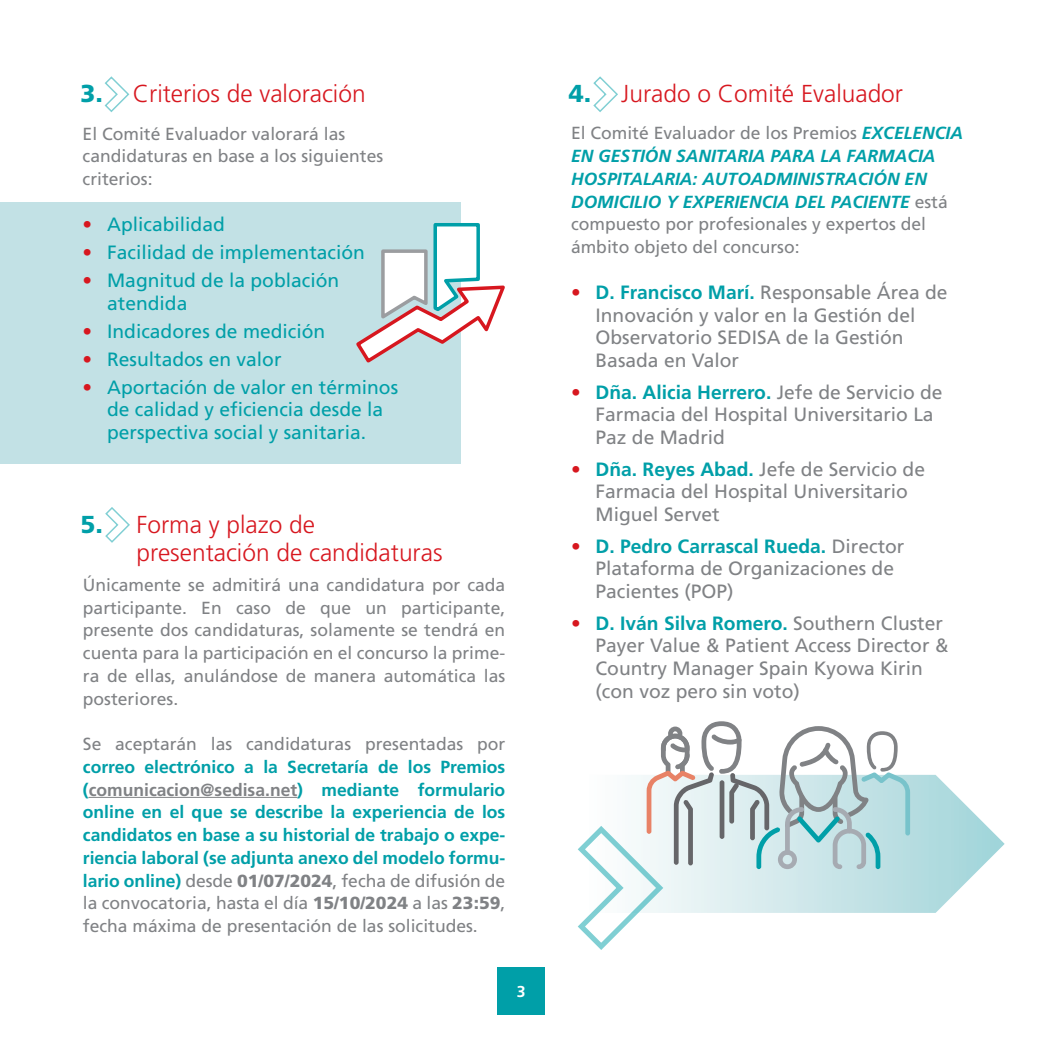
<style>
.page{position:relative;width:1042px;height:1042px;background:#fff}
.page>*{position:absolute;margin:0;border:0;box-sizing:border-box;transform-origin:0 0}
.t1{font:300 24.5px/28px "Frutiger";color:#d7171f}
.t2{font:19.25px/22.8px "Frutiger";color:#808285}
.t3{font:19.25px/22.8px "Frutiger";color:#009fa8}
.t4{font:700 17.5px/22.8px "Frutiger";color:#009fa8;text-align:justify}
.t5{font:17.5px/22.8px "Frutiger";color:#808285}
.t6{font:italic 700 17.5px/22.8px "Frutiger";color:#009fa8}
.t7{font:700 15.75px "Frutiger";color:#fff}
.s1{font-weight:900;color:#009fa8}
.s2{color:#d7171f}
.s3{color:#808285}
.s4{font-weight:400;color:#808285}
.s5{font-weight:900;color:#808285}
.s6{font-weight:400;font-style:normal;color:#808285}
.s7{font-weight:700;color:#009fa8}
</style>
<div class="page">
<svg style="left:910px;top:775px;width:94px;height:138px"></svg>
<div style="left:0;top:202px;width:461px;height:261px;background:#c2e1e5"></div>
<div style="left:497px;top:967px;width:48px;height:48px;background:#009fa8"></div>
<svg style="left:105px;top:76px;width:24px;height:36px"></svg>
<svg style="left:356px;top:223px;width:149px;height:140px"></svg>
<svg style="left:593px;top:76px;width:25px;height:36px"></svg>
<svg style="left:578px;top:721px;width:332px;height:229px"></svg>
<hr style="left:89px;top:797px;width:208px;height:1px;background:#808285">
<svg style="left:105px;top:507px;width:25px;height:36px"></svg>
<p class="t1" style="left:80px;top:80px;width:287px"><span class="s1">3.</span> Criterios de valoración</p>
<p class="t5" style="left:83px;top:122px;width:302px">El Comité Evaluador valorará las candidaturas en base a los siguientes criterios:</p>
<p class="t3" style="left:83px;top:212px;width:144px"><span class="s2">•</span> Aplicabilidad</p>
<p class="t3" style="left:83px;top:240px;width:284px"><span class="s2">•</span> Facilidad de implementación</p>
<p class="t3" style="left:107px;top:268px;width:234px;text-indent:-25px"><span class="s2">•</span> Magnitud de la población atendida</p>
<p class="t3" style="left:83px;top:319px;width:244px"><span class="s2">•</span> Indicadores de medición</p>
<p class="t3" style="left:83px;top:347px;width:200px"><span class="s2">•</span> Resultados en valor</p>
<p class="t3" style="left:83px;top:375px;width:317px;text-align:center"><span class="s2">•</span> Aportación de valor en términos de calidad y eficiencia desde la perspectiva social y sanitaria.</p>
<p class="t1" style="left:137px;top:510px;width:307px;text-indent:-56px"><span class="s1">5.</span> Forma y plazo de presentación de candidaturas</p>
<p class="t5" style="left:83px;top:573px;width:424px;text-align:justify">Únicamente se admitirá una candidatura por cada participante. En caso de que un participante, presente dos candidaturas, solamente se tendrá en cuenta para la participación en el concurso la prime&shy;ra de ellas, anulándose de manera automática las posteriores.</p>
<p class="t5" style="left:83px;top:732px;width:424px">Se aceptarán las candidaturas presentadas por</p>
<p class="t4" style="left:83px;top:755px;width:424px">correo electrónico a la Secretaría de los Premios (<span class="s3">comunicacion@sedisa.net</span>) mediante formulario online en el que se describe la experiencia de los candidatos en base a su historial de trabajo o expe&shy;riencia laboral (se adjunta anexo del modelo formu&shy;lario online) <span class="s4">desde</span> <span class="s5">01/07/2024</span><span class="s4">, fecha de difusión de la convocatoria, hasta el día</span> <span class="s5">15/10/2024</span> <span class="s4">a las</span> <span class="s5">23:59</span><span class="s4">, fecha máxima de presentación de las solicitudes.</span></p>
<p class="t7" style="left:517px;top:982px;width:10px">3</p>
<p class="t1" style="left:569px;top:80px;width:336px"><span class="s1">4.</span> Jurado o Comité Evaluador</p>
<p class="t6" style="left:571px;top:122px;width:393px"><span class="s6">El Comité Evaluador de los Premios</span> EXCELENCIA EN GESTIÓN SANITARIA PARA LA FARMACIA HOSPITALARIA: AUTOADMINISTRACIÓN EN DOMICILIO Y EXPERIENCIA DEL PACIENTE <span class="s6">está compuesto por profesionales y expertos del ámbito objeto del concurso:</span></p>
<p class="t2" style="left:595px;top:280px;width:353px;text-indent:-25px"><span class="s2">•</span> <span class="s7">D. Francisco Marí.</span> Responsable Área de<br>Innovación y valor en la Gestión del<br>Observatorio SEDISA de la Gestión<br>Basada en Valor</p>
<p class="t2" style="left:595px;top:380px;width:348px;text-indent:-25px"><span class="s2">•</span> <span class="s7">Dña. Alicia Herrero.</span> Jefe de Servicio de<br>Farmacia del Hospital Universitario La<br>Paz de Madrid</p>
<p class="t2" style="left:595px;top:457px;width:331px;text-indent:-25px"><span class="s2">•</span> <span class="s7">Dña. Reyes Abad.</span> Jefe de Servicio de<br>Farmacia del Hospital Universitario<br>Miguel Servet</p>
<p class="t2" style="left:595px;top:534px;width:310px;text-indent:-25px"><span class="s2">•</span> <span class="s7">D. Pedro Carrascal Rueda.</span> Director<br>Plataforma de Organizaciones de<br>Pacientes (POP)</p>
<p class="t2" style="left:595px;top:611px;width:355px;text-indent:-25px"><span class="s2">•</span> <span class="s7">D. Iván Silva Romero.</span> Southern Cluster Payer Value &amp; Patient Access Director &amp; Country Manager Spain Kyowa Kirin (con voz pero sin voto)</p>
</div>
